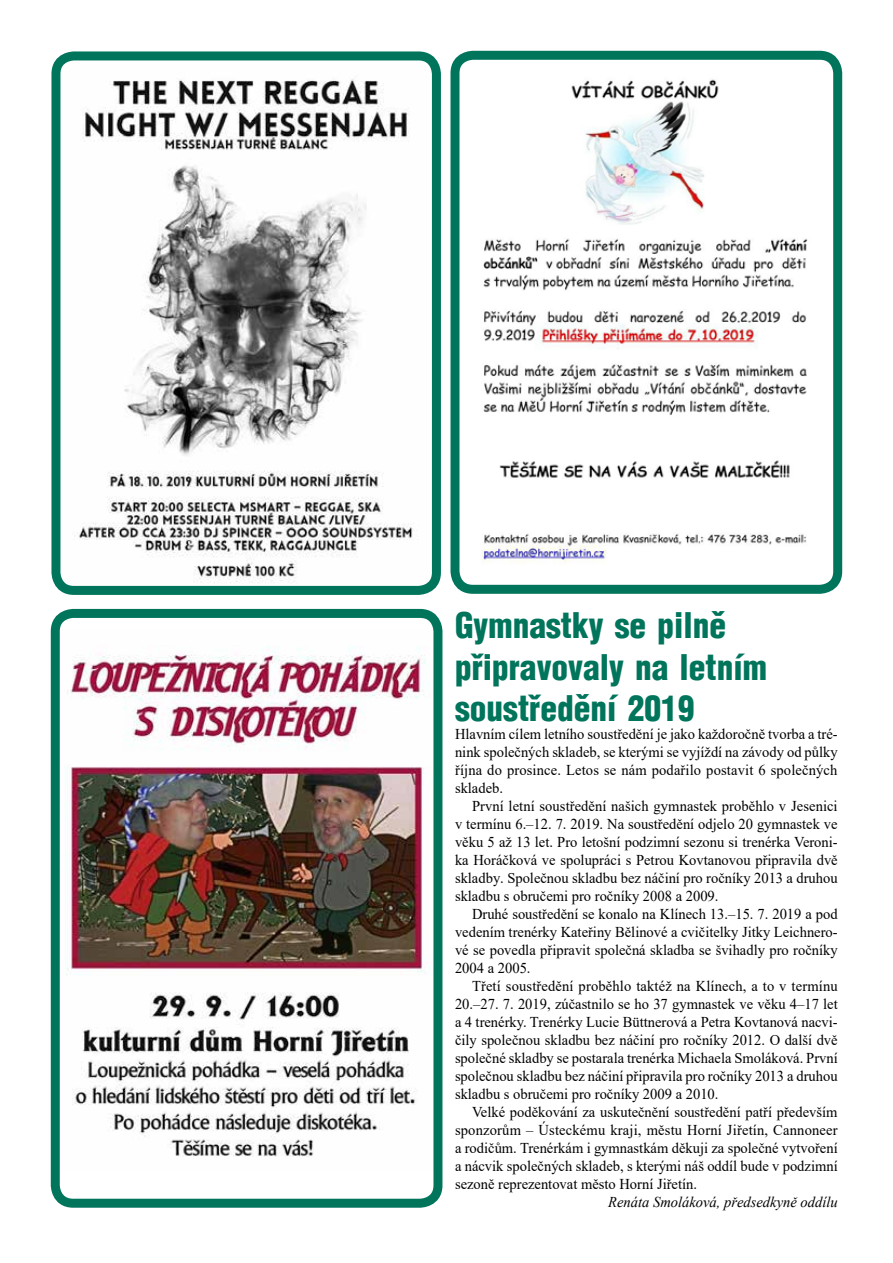
<style>
.page{position:relative;width:893px;height:1263px;background:#fff}
.page>*{position:absolute;margin:0;border:0;box-sizing:border-box;transform-origin:0 0}
.t1{font:34.5px/41.4px "Switzerland Cond Black CE";color:#00755c}
.t2{font:15px/18px "Times New Roman";color:#000;text-align:justify}
.t3{font:italic 15px "Times New Roman";color:#000}
</style>
<div class="page">
<img style="left:61px;top:61px;width:370px;height:524px">
<div style="left:51px;top:51px;width:390px;height:544px;border:9px solid #00755c;border-radius:18px"></div>
<img style="left:460px;top:61px;width:372px;height:523px">
<div style="left:450px;top:51px;width:392px;height:543px;border:9px solid #00755c;border-radius:18px"></div>
<img style="left:66px;top:646px;width:364px;height:511px">
<div style="left:51px;top:609px;width:391px;height:599px;border:9px solid #00755c;border-radius:18px"></div>
<h1 class="t1" style="left:455px;top:604px;width:313px">Gymnastky se pilně připravovaly na letním soustředění 2019</h1>
<p class="t2" style="left:455px;top:724px;width:384px">Hlavním cílem letního soustředění je jako každoročně tvorba a tré&shy;nink společných skladeb, se kterými se vyjíždí na závody od půlky října do prosince. Letos se nám podařilo postavit 6 společných skladeb.</p>
<p class="t2" style="left:455px;top:796px;width:384px;text-indent:17px">První letní soustředění našich gymnastek proběhlo v Jesenici v termínu 6.–12. 7. 2019. Na soustředění odjelo 20 gymnastek ve věku 5 až 13 let. Pro letošní podzimní sezonu si trenérka Veroni&shy;ka Horáčková ve spolupráci s Petrou Kovtanovou připravila dvě skladby. Společnou skladbu bez náčiní pro ročníky 2013 a druhou skladbu s obručemi pro ročníky 2008 a 2009.</p>
<p class="t2" style="left:455px;top:904px;width:384px;text-indent:17px">Druhé soustředění se konalo na Klínech 13.–15. 7. 2019 a pod vedením trenérky Kateřiny Bělinové a cvičitelky Jitky Leichnero&shy;vé se povedla připravit společná skladba se švihadly pro ročníky 2004 a 2005.</p>
<p class="t2" style="left:455px;top:976px;width:384px;text-indent:17px">Třetí soustředění proběhlo taktéž na Klínech, a to v termínu 20.–27. 7. 2019, zúčastnilo se ho 37 gymnastek ve věku 4–17 let a 4 trenérky. Trenérky Lucie Büttnerová a Petra Kovtanová nacvi&shy;čily společnou skladbu bez náčiní pro ročníky 2012. O další dvě společné skladby se postarala trenérka Michaela Smoláková. První společnou skladbu bez náčiní připravila pro ročníky 2013 a druhou skladbu s obručemi pro ročníky 2009 a 2010.</p>
<p class="t2" style="left:455px;top:1102px;width:384px;text-indent:17px">Velké poděkování za uskutečnění soustředění patří především sponzorům – Ústeckému kraji, městu Horní Jiřetín, Cannoneer a rodičům. Trenérkám i gymnastkám děkuji za společné vytvoření a nácvik společných skladeb, s kterými náš oddíl bude v podzimní sezoně reprezentovat město Horní Jiřetín.</p>
<p class="t3" style="left:608px;top:1192px;width:231px">Renáta Smoláková, předsedkyně oddílu</p>
</div>
